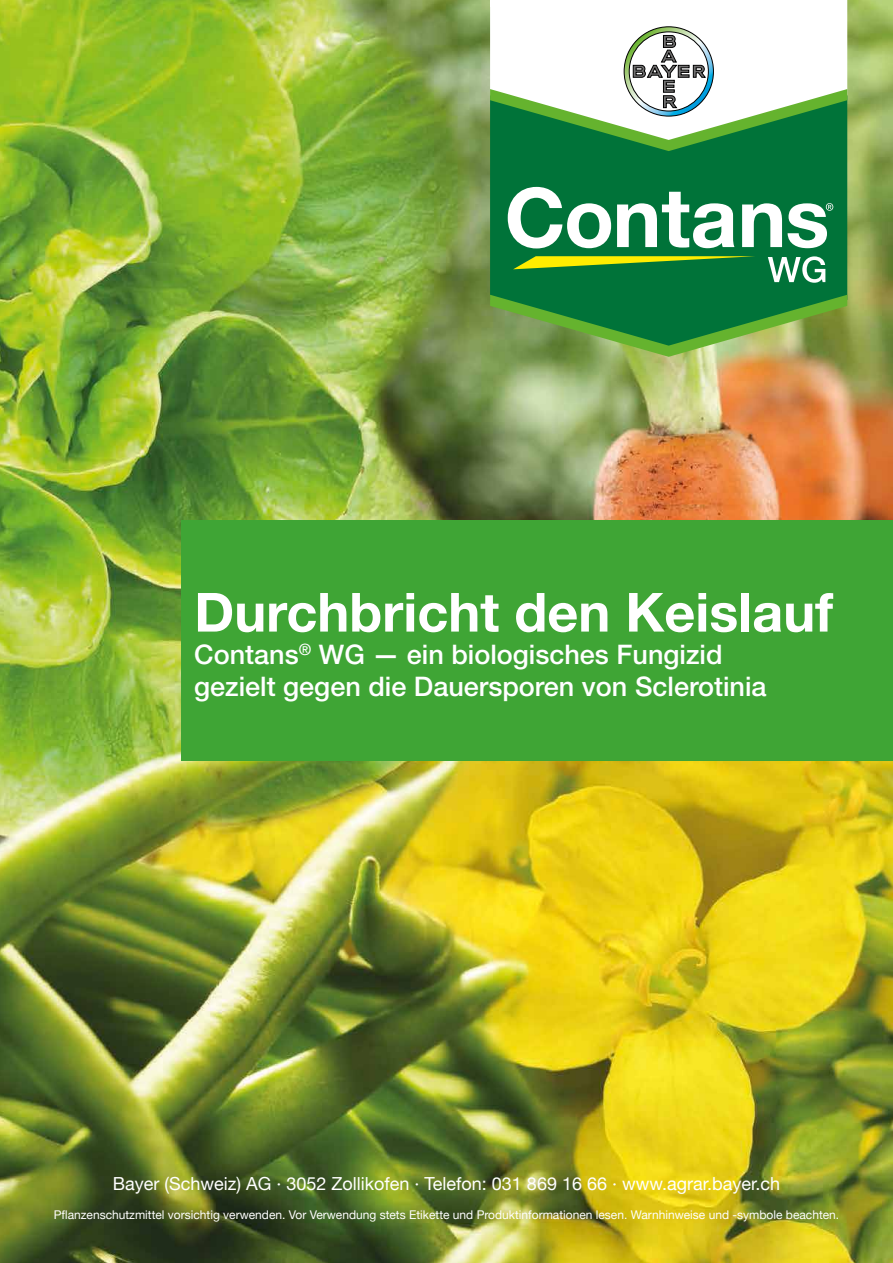
<style>
.page{position:relative;width:893px;height:1263px;background:#fff}
.page>*{position:absolute;margin:0;border:0;box-sizing:border-box;transform-origin:0 0}
.t1{font:700 54px "Helvetica Neue LT";color:#fff}
.t2{font:500 27px/32.4px "Helvetica Neue LT Std";color:#fff}
.t3{font:18px "Helvetica Neue LT";color:#fff}
.t4{font:12px "Helvetica Neue LT";color:#fff}
</style>
<div class="page">
<img style="left:0;top:0;width:893px;height:1263px">
<div style="left:181px;top:519px;width:712px;height:241px;background:#3fa535"></div>
<svg style="left:490px;top:0;width:357px;height:26px"></svg>
<div style="left:490px;top:151px;width:357px;height:144px;background:#007339"></div>
<svg style="left:490px;top:295px;width:357px;height:62px;background:#4d9144"></svg>
<svg style="left:768px;top:256px;width:57px;height:27px"></svg>
<svg style="left:513px;top:256px;width:242px;height:13px;background:#74aa1e"></svg>
<svg style="left:508px;top:187px;width:103px;height:61px"></svg>
<svg style="left:617px;top:192px;width:117px;height:56px"></svg>
<svg style="left:742px;top:203px;width:40px;height:44px"></svg>
<svg style="left:788px;top:203px;width:45px;height:45px"></svg>
<svg style="left:490px;top:26px;width:357px;height:125px"></svg>
<div style="left:490px;top:0;width:356px;height:6px;background:#fff"></div>
<h1 class="t1" style="left:194px;top:579px;width:640px">Durchbricht den Keislauf</h1>
<h2 class="t2" style="left:194px;top:638px;width:574px">Contans<sup>®</sup> WG — ein biologisches Fungizid gezielt gegen die Dauersporen von Sclerotinia</h2>
<h3 class="t3" style="left:113px;top:1173px;width:669px">Bayer (Schweiz) AG · 3052 Zollikofen · Telefon: 031 869 16 66 · www.agrar.bayer.ch</h3>
<p class="t4" style="left:54px;top:1208px;width:787px">Pflanzenschutzmittel vorsichtig verwenden. Vor Verwendung stets Etikette und Produktinformationen lesen. Warnhinweise und -symbole beachten.</p>
</div>
